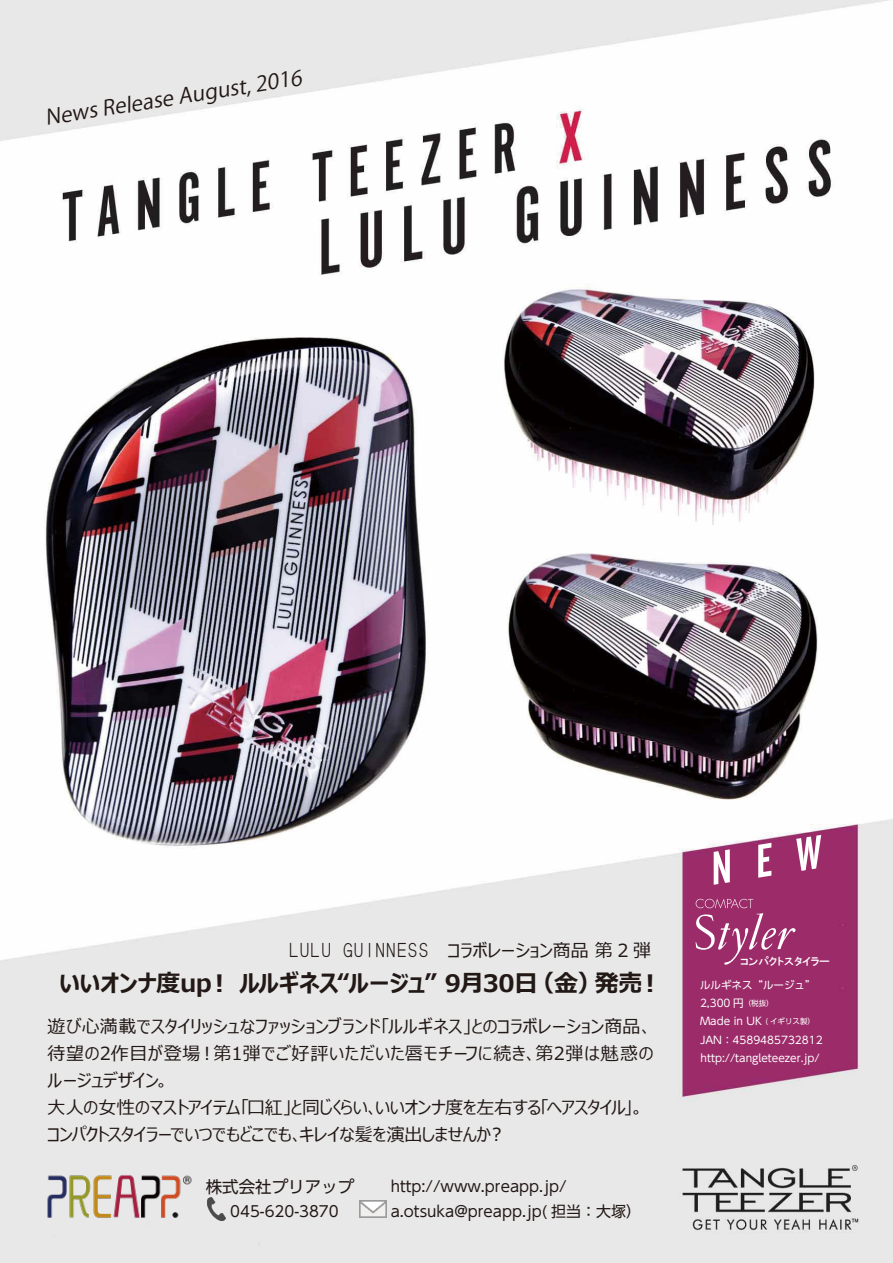
<style>
.page{position:relative;width:893px;height:1263px;background:#fff}
.page>*{position:absolute;margin:0;border:0;box-sizing:border-box;transform-origin:0 0}
.t1{font:700 24px "Meiryo UI";letter-spacing:-.02em;color:#221815}
.t2{font:italic 20.7px "Koz Go Pr 6 N";color:#221815}
.t3{font:18px/27px "Meiryo UI";color:#221815}
.t4{font:16.5px "UD Shin Go Pro";color:#221815}
.t5{font:15px "UD Shin Go Pro";color:#221815}
.t6{font:10.5px/18.5px "UD Shin Go Pro";color:#fff}
.t7{font:10.5px "HGP Gothic E";color:#fff}
.s1{font-family:"ARAD Gothic JP";font-weight:500}
.s2{font-size:7.5px}
</style>
<div class="page">
<img style="left:0;top:0;width:893px;height:1263px">
<img style="left:359px;top:1200px;width:28px;height:18px">
<img style="left:205px;top:1198px;width:24px;height:22px">
<img style="left:44px;top:1170px;width:151px;height:55px">
<svg style="left:695px;top:899px;width:101px;height:66px;background:#a8457b"></svg>
<svg style="left:714px;top:835px;width:107px;height:50px;background:#a43d76"></svg>
<p class="t2" style="left:43px;top:106px;width:261px;rotate:-9deg">News Release August, 2016</p>
<p class="t3" style="left:289px;top:938px;width:363px"><span class="s1">LULU GUINNESS</span> コラボレーション商品 第 2 弾</p>
<h1 class="t1" style="left:59px;top:966px;width:605px">いいオンナ度up︕ ルルギネス“ルージュ” 9月30日（金）発売︕</h1>
<p class="t3" style="left:48px;top:1014px;width:607px">遊び心満載でスタイリッシュなファッションブランド「ルルギネス」とのコラボレーション商品、待望の2作目が登場︕第1弾でご好評いただいた唇モチーフに続き、第2弾は魅惑のルージュデザイン。<br>大人の女性のマストアイテム「口紅」と同じくらい、いいオンナ度を左右する「ヘアスタイル」。コンパクトスタイラーでいつでもどこでも、キレイな髪を演出しませんか︖</p>
<p class="t4" style="left:206px;top:1173px;width:150px">株式会社プリアップ</p>
<p class="t5" style="left:391px;top:1174px;width:177px">http://www.preapp.jp/</p>
<p class="t5" style="left:230px;top:1199px;width:110px">045-620-3870</p>
<p class="t5" style="left:391px;top:1199px;width:252px">a.otsuka@preapp.jp( 担当：大塚）</p>
<p class="t7" style="left:741px;top:955px;width:91px">コンパクトスタイラー</p>
<p class="t6" style="left:700px;top:975px;width:124px">ルルギネス“ルージュ”<br>2,300 円<span class="s2">（税抜）<br></span>Made in UK <span class="s2">( イギリス製）<br></span>JAN：4589485732812</p>
<p class="t6" style="left:700px;top:1048px;width:121px">http://tangleteezer.jp/</p>
</div>
